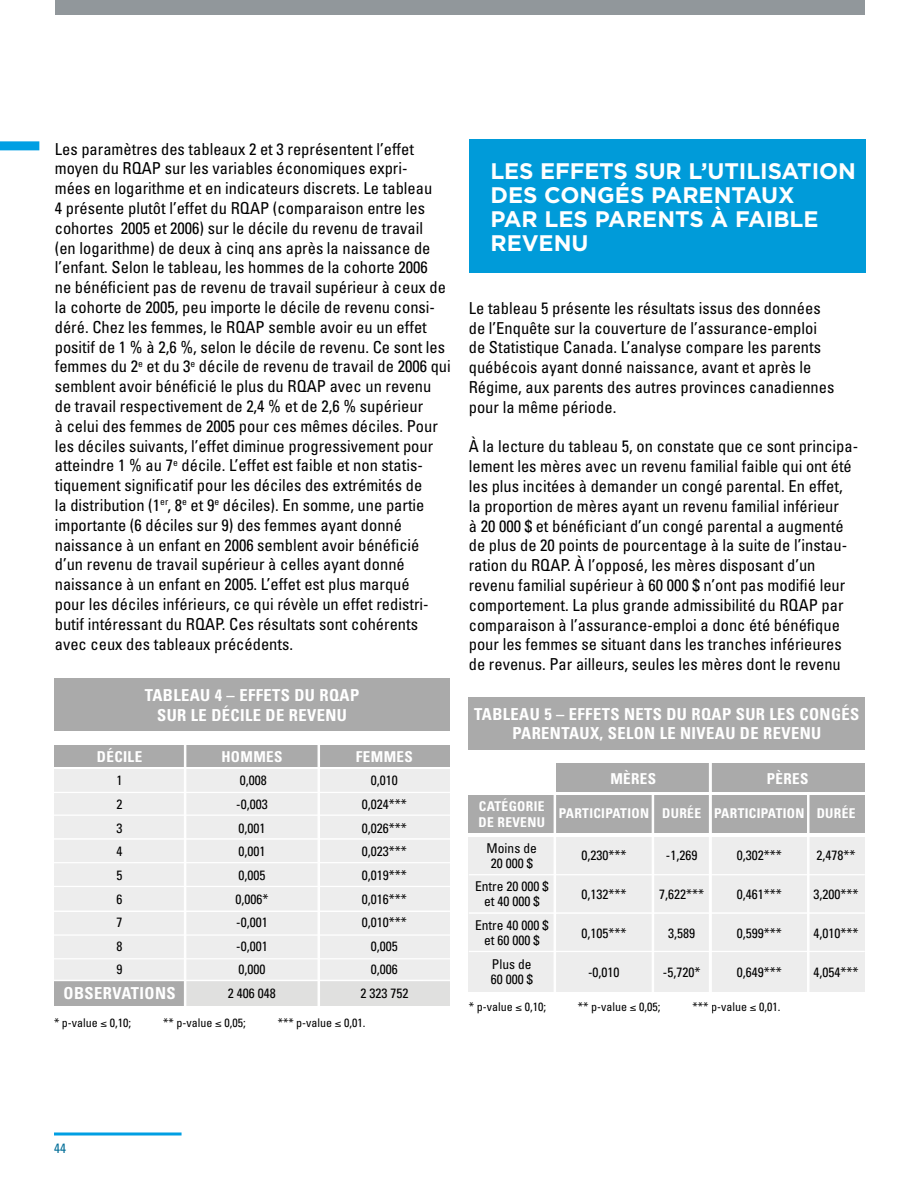
<style>
.page{position:relative;width:918px;height:1188px;background:#fff}
.page>*{position:absolute;margin:0;border:0;box-sizing:border-box;transform-origin:0 0}
.t1{font:700 22.5px/24px "Gotham";letter-spacing:-.005em;color:#fff}
.t2{font:condensed 16.5px/19.8px "Univers";color:#000}
.t3{font:700 condensed 16.5px/19.8px "Univers";letter-spacing:.025em;color:#fff;text-align:center}
.t4{font:700 condensed 15px "Univers";letter-spacing:.025em;color:#fff}
.t5{font:condensed 13.5px/23.7px "Univers";color:#000;text-align:center}
.t6{font:700 condensed 13.5px/16.5px "Univers";letter-spacing:.025em;color:#fff}
.t7{font:condensed 13.5px "Univers";color:#006d97}
.t8{font:condensed 12px "Univers";color:#000}
</style>
<div class="page">
<div style="left:469px;top:139px;width:397px;height:133px;background:#009bd9"></div>
<div style="left:54px;top:769px;width:396px;height:222px;background:#ededed"></div>
<div style="left:54px;top:745px;width:396px;height:22px;background:#aaa"></div>
<div style="left:54px;top:981px;width:131px;height:25px;background:#aaa"></div>
<div style="left:185px;top:981px;width:265px;height:25px;background:#e0e0df"></div>
<div style="left:54px;top:678px;width:396px;height:53px;background:#aaa"></div>
<hr style="left:184px;top:738px;width:2px;height:273px;background:#fff">
<hr style="left:318px;top:738px;width:2px;height:273px;background:#fff">
<hr style="left:54px;top:815px;width:396px;height:1px;background:#fff">
<hr style="left:54px;top:886px;width:396px;height:1px;background:#fff">
<hr style="left:54px;top:958px;width:396px;height:1px;background:#fff">
<hr style="left:54px;top:792px;width:396px;height:1px;background:#fff">
<hr style="left:54px;top:862px;width:396px;height:1px;background:#fff">
<hr style="left:54px;top:934px;width:396px;height:2px;background:#fff">
<hr style="left:54px;top:838px;width:396px;height:2px;background:#fff">
<hr style="left:54px;top:911px;width:396px;height:1px;background:#fff">
<hr style="left:54px;top:980px;width:396px;height:1px;background:#fff">
<div style="left:469px;top:837px;width:396px;height:154px;background:#ededed"></div>
<div style="left:469px;top:795px;width:396px;height:38px;background:#aaa"></div>
<div style="left:469px;top:697px;width:396px;height:53px;background:#aaa"></div>
<div style="left:556px;top:764px;width:309px;height:28px;background:#aaa"></div>
<hr style="left:554px;top:792px;width:2px;height:211px;background:#fff">
<hr style="left:652px;top:795px;width:2px;height:208px;background:#fff">
<hr style="left:709px;top:758px;width:3px;height:278px;background:#fff">
<hr style="left:807px;top:795px;width:3px;height:208px;background:#fff">
<hr style="left:469px;top:874px;width:396px;height:1px;background:#fff">
<hr style="left:469px;top:951px;width:396px;height:1px;background:#fff">
<hr style="left:469px;top:912px;width:396px;height:2px;background:#fff">
<svg style="left:54px;top:1132px;width:128px;height:4px"></svg>
<div style="left:0;top:141px;width:39px;height:9px;background:#009fe3"></div>
<div style="left:55px;top:0;width:810px;height:15px;background:#91979b"></div>
<p class="t2" style="left:55px;top:139px;width:398px">Les paramètres des tableaux 2 et 3 représentent l’effet moyen du RQAP sur les variables économiques expri-<br>mées en logarithme et en indicateurs discrets. Le tableau<br>4 présente plutôt l’effet du RQAP (comparaison entre les cohortes 2005 et 2006) sur le décile du revenu de travail<br>(en logarithme) de deux à cinq ans après la naissance de l’enfant. Selon le tableau, les hommes de la cohorte 2006<br>ne bénéficient pas de revenu de travail supérieur à ceux de la cohorte de 2005, peu importe le décile de revenu consi&shy;déré. Chez les femmes, le RQAP semble avoir eu un effet positif de 1 % à 2,6 %, selon le décile de revenu. Ce sont les femmes du 2<sup>e</sup> et du 3<sup>e</sup> décile de revenu de travail de 2006 qui semblent avoir bénéficié le plus du RQAP avec un revenu de travail respectivement de 2,4 % et de 2,6 % supérieur<br>à celui des femmes de 2005 pour ces mêmes déciles. Pour les déciles suivants, l’effet diminue progressivement pour atteindre 1 % au 7<sup>e</sup> décile. L’effet est faible et non statis&shy;tiquement significatif pour les déciles des extrémités de<br>la distribution (1<sup>er</sup>, 8<sup>e</sup> et 9<sup>e</sup> déciles). En somme, une partie importante (6 déciles sur 9) des femmes ayant donné naissance à un enfant en 2006 semblent avoir bénéficié d’un revenu de travail supérieur à celles ayant donné naissance à un enfant en 2005. L’effet est plus marqué<br>pour les déciles inférieurs, ce qui révèle un effet redistri&shy;butif intéressant du RQAP. Ces résultats sont cohérents avec ceux des tableaux précédents.</p>
<p class="t3" style="left:145px;top:685px;width:216px">TABLEAU 4 – EFFETS DU RQAP<br>SUR LE DÉCILE DE REVENU</p>
<p class="t4" style="left:97px;top:747px;width:47px">DÉCILE</p>
<p class="t5" style="left:117px;top:769px;width:7px;text-align:justify">1<br>2<br>3<br>4<br>5<br>6<br>7<br>8<br>9</p>
<p class="t3" style="left:64px;top:983px;width:114px">OBSERVATIONS</p>
<p class="t8" style="left:54px;top:1015px;width:79px">* p-value ≤ 0,10;</p>
<p class="t8" style="left:163px;top:1015px;width:84px">** p-value ≤ 0,05;</p>
<p class="t8" style="left:278px;top:1015px;width:89px">*** p-value ≤ 0,01.</p>
<p class="t4" style="left:221px;top:747px;width:63px">HOMMES</p>
<p class="t5" style="left:228px;top:769px;width:49px">0,008 -0,003<br>0,001<br>0,001<br>0,005<br>0,006* -0,001 -0,001<br>0,000<br>2 406 048</p>
<p class="t4" style="left:356px;top:747px;width:58px">FEMMES</p>
<p class="t5" style="left:360px;top:769px;width:49px">0,010<br>0,024***<br>0,026***<br>0,023***<br>0,019***<br>0,016***<br>0,010***<br>0,005<br>0,006<br>2 323 752</p>
<h1 class="t1" style="left:490px;top:158px;width:367px">LES EFFETS SUR L’UTILISATION<br>DES CONGÉS PARENTAUX<br>PAR LES PARENTS À FAIBLE<br>REVENU</h1>
<p class="t2" style="left:469px;top:298px;width:367px">Le tableau 5 présente les résultats issus des données de l’Enquête sur la couverture de l’assurance-emploi de Statistique Canada. L’analyse compare les parents québécois ayant donné naissance, avant et après le Régime, aux parents des autres provinces canadiennes pour la même période.</p>
<p class="t2" style="left:469px;top:436px;width:391px">À la lecture du tableau 5, on constate que ce sont principa&shy;lement les mères avec un revenu familial faible qui ont été les plus incitées à demander un congé parental. En effet, la proportion de mères ayant un revenu familial inférieur<br>à 20 000 $ et bénéficiant d’un congé parental a augmenté de plus de 20 points de pourcentage à la suite de l’instau&shy;ration du RQAP. À l’opposé, les mères disposant d’un revenu familial supérieur à 60 000 $ n’ont pas modifié leur comportement. La plus grande admissibilité du RQAP par comparaison à l’assurance-emploi a donc été bénéfique pour les femmes se situant dans les tranches inférieures de revenus. Par ailleurs, seules les mères dont le revenu</p>
<p class="t3" style="left:474px;top:704px;width:387px">TABLEAU 5 – EFFETS NETS DU RQAP SUR LES CONGÉS<br>PARENTAUX, SELON LE NIVEAU DE REVENU</p>
<p class="t4" style="left:610px;top:770px;width:47px">MÈRES</p>
<p class="t4" style="left:767px;top:770px;width:43px">PÈRES</p>
<p class="t6" style="left:714px;top:805px;width:92px">PARTICIPATION</p>
<p class="t5" style="left:737px;top:843px;width:46px">0,302***</p>
<p class="t5" style="left:737px;top:882px;width:46px">0,461***</p>
<p class="t5" style="left:737px;top:921px;width:46px">0,599***</p>
<p class="t5" style="left:737px;top:960px;width:46px">0,649***</p>
<p class="t6" style="left:479px;top:798px;width:68px">CATÉGORIE<br>DE REVENU</p>
<p class="t5" style="left:487px;top:840px;width:52px;line-height:15px">Moins de<br>20 000 $</p>
<p class="t5" style="left:475px;top:879px;width:75px;line-height:15px">Entre 20 000 $ et 40 000 $</p>
<p class="t5" style="left:475px;top:917px;width:75px;line-height:15px">Entre 40 000 $ et 60 000 $</p>
<p class="t5" style="left:491px;top:956px;width:43px;line-height:15px;text-align:left">Plus de<br>60 000 $</p>
<p class="t8" style="left:469px;top:999px;width:79px">* p-value ≤ 0,10;</p>
<p class="t8" style="left:578px;top:999px;width:84px">** p-value ≤ 0,05;</p>
<p class="t8" style="left:692px;top:999px;width:89px">*** p-value ≤ 0,01.</p>
<p class="t6" style="left:662px;top:805px;width:40px">DURÉE</p>
<p class="t5" style="left:666px;top:843px;width:33px">-1,269</p>
<p class="t5" style="left:659px;top:882px;width:46px">7,622***</p>
<p class="t5" style="left:668px;top:921px;width:28px">3,589</p>
<p class="t5" style="left:663px;top:960px;width:39px">-5,720*</p>
<p class="t6" style="left:817px;top:805px;width:40px">DURÉE</p>
<p class="t5" style="left:817px;top:843px;width:40px">2,478**</p>
<p class="t5" style="left:814px;top:882px;width:46px">3,200***</p>
<p class="t5" style="left:814px;top:921px;width:46px">4,010***</p>
<p class="t5" style="left:814px;top:960px;width:46px">4,054***</p>
<p class="t6" style="left:559px;top:805px;width:92px">PARTICIPATION</p>
<p class="t5" style="left:581px;top:843px;width:46px">0,230***</p>
<p class="t5" style="left:581px;top:882px;width:46px">0,132***</p>
<p class="t5" style="left:581px;top:921px;width:46px">0,105***</p>
<p class="t5" style="left:588px;top:960px;width:33px">-0,010</p>
<p class="t7" style="left:54px;top:1140px;width:13px">44</p>
</div>
